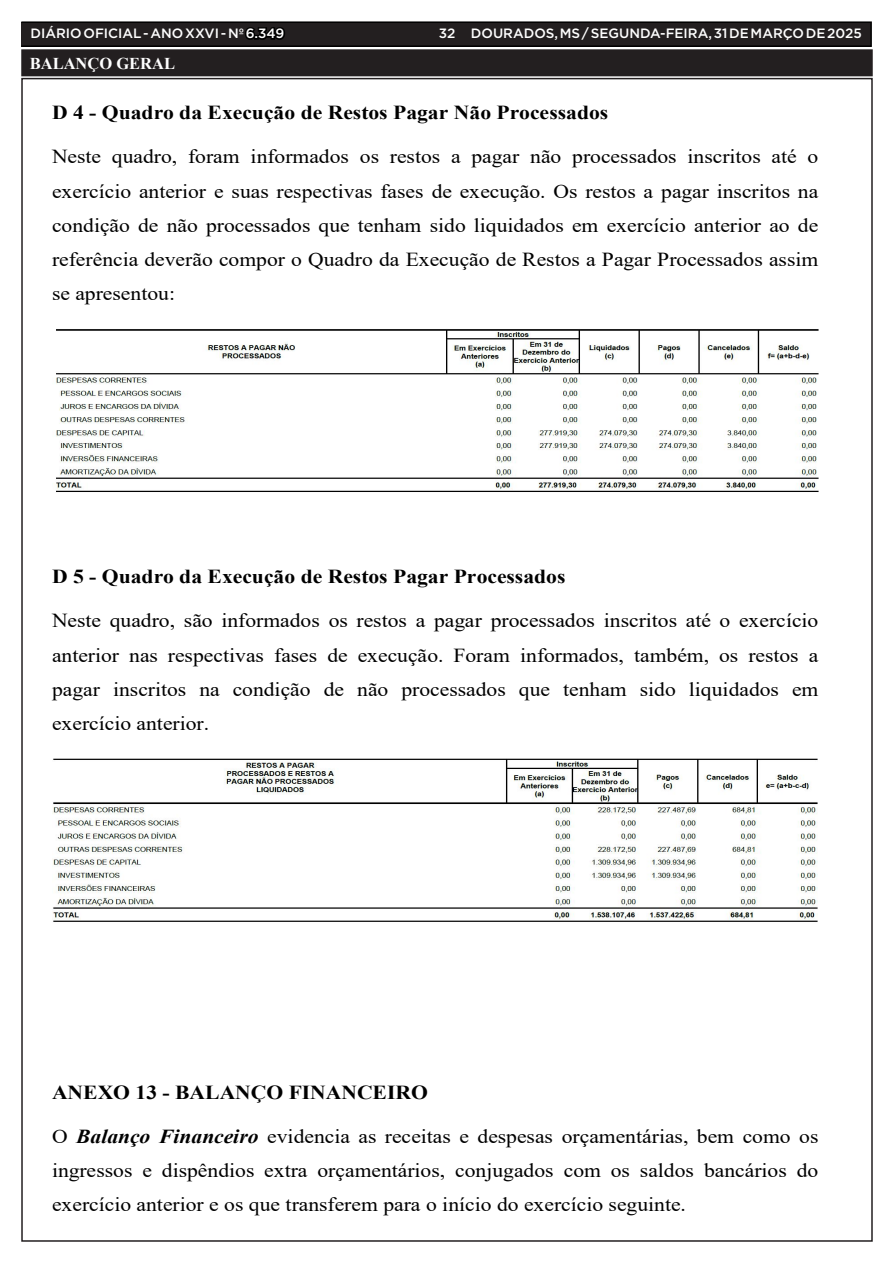
<style>
.page{position:relative;width:893px;height:1263px;background:#fff}
.page>*{position:absolute;margin:0;border:0;box-sizing:border-box;transform-origin:0 0}
.t1{font:19.8px/34.2px "Times New Roman";color:#000;text-align:justify;scale:1.09 1}
.t2{font:700 19.8px "Times New Roman";color:#000;scale:1.09 1}
.TEXTO{font:700 16.5px "Times New Roman";color:#fff}
.t3{font:500 13.5px "Gotham";color:#fff}
.s1{color:#000}
.s2{font-weight:700;font-style:italic}
</style>
<div class="page">
<div style="left:21px;top:22px;width:850px;height:24px;background:#231f20"></div>
<div style="left:21px;top:21px;width:851px;height:26px;border:2px solid #000"></div>
<div style="left:23px;top:51px;width:848px;height:23px;background:#231f20"></div>
<div style="left:21px;top:49px;width:852px;height:27px;border:4px solid #231f20"></div>
<img style="left:53px;top:329px;width:765px;height:163px">
<img style="left:52px;top:758px;width:766px;height:164px">
<p class="t3" style="left:31px;top:25px;width:255px">DIÁRIO OFICIAL - ANO XXVI - Nº <span class="s1">6.349</span></p>
<p class="t3" style="left:439px;top:25px;width:424px">32 DOURADOS, MS / SEGUNDA-FEIRA, 31 DE MARÇO DE 2025</p>
<p class="TEXTO" style="left:30px;top:52px;width:147px">BALANÇO GERAL</p>
<p class="t2" style="left:52px;top:98px;width:512px">D 4 - Quadro da Execução de Restos Pagar Não Processados</p>
<p class="t1" style="left:52px;top:139px;width:705px">Neste quadro, foram informados os restos a pagar não processados inscritos até o exercício anterior e suas respectivas fases de execução. Os restos a pagar inscritos na condição de não processados que tenham sido liquidados em exercício anterior ao de referência deverão compor o Quadro da Execução de Restos a Pagar Processados assim se apresentou:</p>
<p class="t2" style="left:52px;top:562px;width:473px">D 5 - Quadro da Execução de Restos Pagar Processados</p>
<p class="t1" style="left:52px;top:603px;width:705px">Neste quadro, são informados os restos a pagar processados inscritos até o exercício anterior nas respectivas fases de execução. Foram informados, também, os restos a pagar inscritos na condição de não processados que tenham sido liquidados em exercício anterior.</p>
<p class="t2" style="left:52px;top:1078px;width:346px">ANEXO 13 - BALANÇO FINANCEIRO</p>
<p class="t1" style="left:52px;top:1118px;width:705px">O <span class="s2">Balanço Financeiro</span> evidencia as receitas e despesas orçamentárias, bem como os ingressos e dispêndios extra orçamentários, conjugados com os saldos bancários do exercício anterior e os que transferem para o início do exercício seguinte.</p>
</div>
